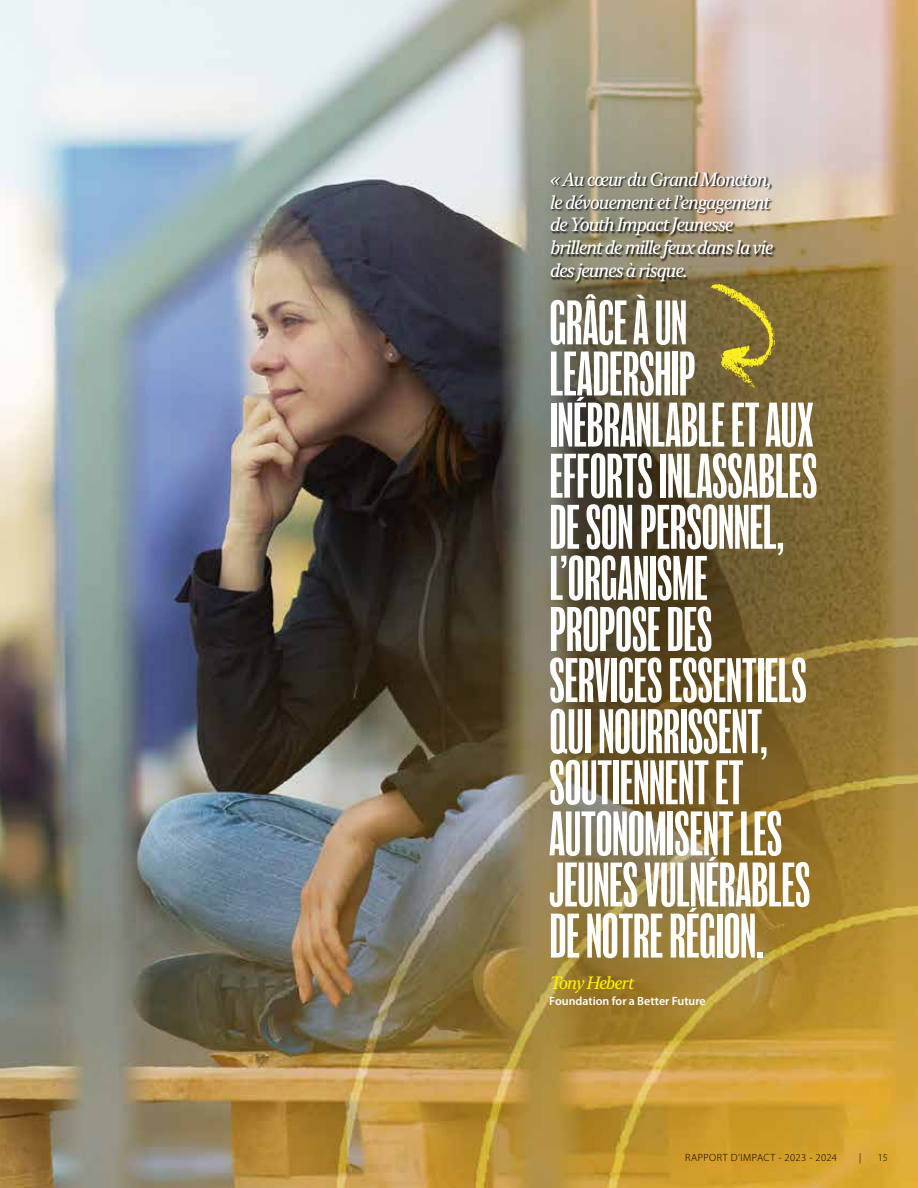
<style>
.page{position:relative;width:918px;height:1188px;background:#fff}
.page>*{position:absolute;margin:0;border:0;box-sizing:border-box;transform-origin:0 0}
.t1{font:extra-condensed 57.75px/51.2px "Balboa";letter-spacing:-.01em;color:#fff}
.t2{font:italic 19.05px/23px "New York Small";letter-spacing:-.06em;color:#fff}
.t3{font:italic 17.7px "New York Small";letter-spacing:-.065em;color:#fff200}
.t4{font:600 12px "Myriad Pro";color:#fff}
.t5{font:300 10.5px "Myriad Pro";letter-spacing:.04em;color:#000}
</style>
<div class="page">
<img style="left:0;top:0;width:918px;height:1188px">
<div style="left:551px;top:172px;width:225px;height:113px;background:#000;opacity:.75"></div>
<svg style="left:710px;top:283px;width:66px;height:106px;background:#8f7d34"></svg>
<p class="t2" style="left:549px;top:166px;width:225px">«Au cœur du Grand Moncton, le dévouement et l’engagement de Youth Impact Jeunesse brillent de mille feux dans la vie des jeunes à risque.</p>
<p class="t1" style="left:549px;top:298px;width:270px">GRÂCE À UN<br>LEADERSHIP<br>INÉBRANLABLE ET AUX<br>EFFORTS INLASSABLES<br>DE SON PERSONNEL,<br>L’ORGANISME<br>PROPOSE DES<br>SERVICES ESSENTIELS<br>QUI NOURRISSENT,<br>SOUTIENNENT ET<br>AUTONOMISENT LES<br>JEUNES VULNÉRABLES<br>DE NOTRE RÉGION.</p>
<p class="t3" style="left:549px;top:970px;width:86px">Tony Hebert</p>
<p class="t4" style="left:549px;top:994px;width:158px">Foundation for a Better Future</p>
<p class="t5" style="left:685px;top:1152px;width:153px">RAPPORT D’IMPACT - 2023 - 2024</p>
<p class="t5" style="left:859px;top:1152px;width:4px">|</p>
<p class="t5" style="left:878px;top:1152px;width:12px">15</p>
</div>
